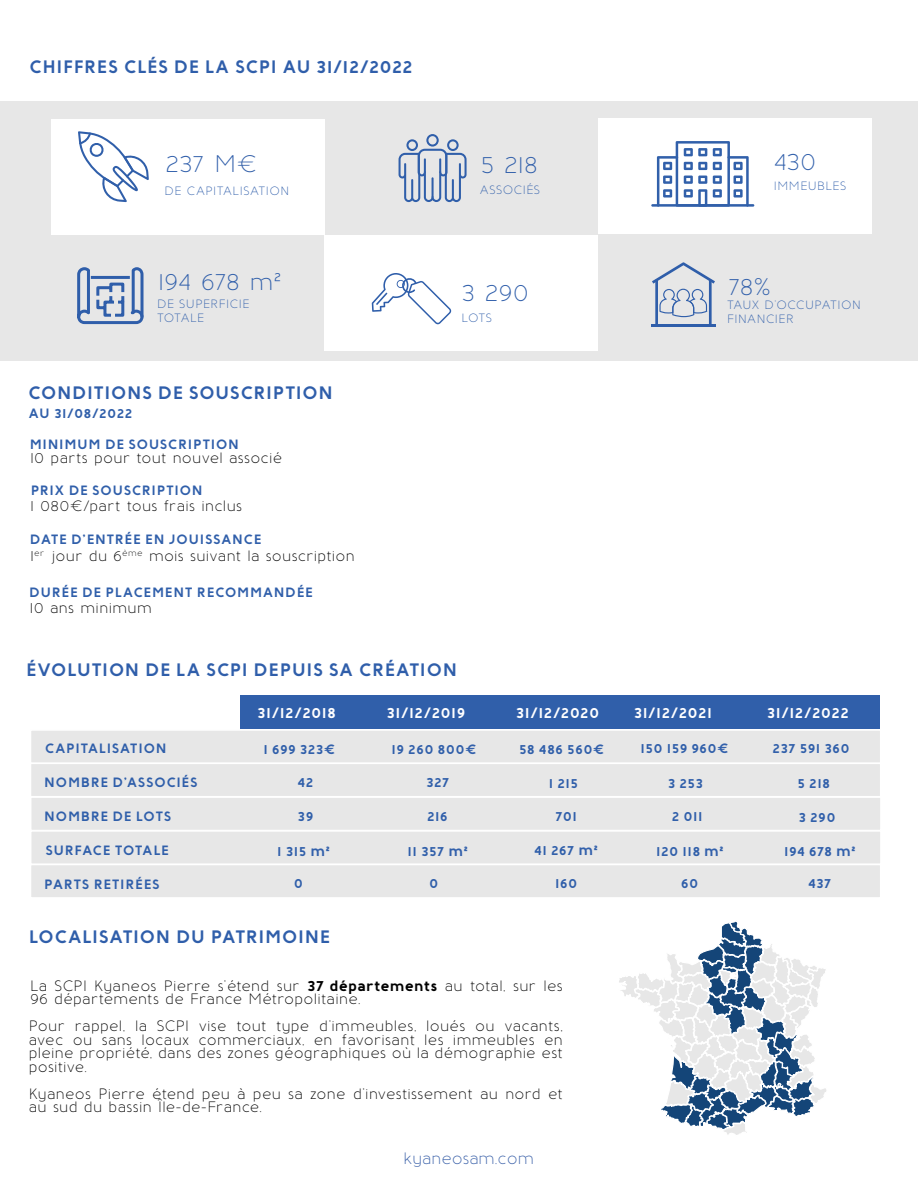
<style>
.page{position:relative;width:918px;height:1188px;background:#fff}
.page>*{position:absolute;margin:0;border:0;box-sizing:border-box;transform-origin:0 0}
.t1{font:24px "Baufra W01";letter-spacing:.01em;color:#2f5eaa}
.t2{font:700 18px "Baufra W01";letter-spacing:.02em;color:#2f5eaa}
.t3{font:16.5px "Baufra W01";color:#385fa8}
.t4{font:15px/13.5px "Baufra W01";letter-spacing:.02em;color:#000}
.t5{font:700 15px "Baufra W01";letter-spacing:.035em;color:#fff}
.t6{font:700 13.5px "Baufra W01";letter-spacing:.035em;color:#305faa}
.t7{font:12px/14.4px "Baufra W01";letter-spacing:.04em;color:#2f5eaa}
.s1{color:#315ea8}
.s2{color:#3360a9}
.s3{color:#305faa}
.s4{color:#3260ab}
.s5{font-size:15px;color:#3260ab}
.s6{font-weight:700}
</style>
<div class="page">
<svg style="left:619px;top:921px;width:207px;height:214px"></svg>
<div style="left:30px;top:729px;width:851px;height:35px;background:#e7e7e7;border:2px solid #fff"></div>
<div style="left:30px;top:763px;width:851px;height:34px;background:#e7e7e7;border:2px solid #fff"></div>
<div style="left:30px;top:796px;width:852px;height:35px;background:#e7e7e7;border:2px solid #fff"></div>
<div style="left:30px;top:830px;width:852px;height:35px;background:#e7e7e7;border:2px solid #fff"></div>
<div style="left:30px;top:864px;width:851px;height:35px;background:#e7e7e7;border:2px solid #fff"></div>
<div style="left:240px;top:695px;width:640px;height:33px;background:#305faa"></div>
<div style="left:0;top:101px;width:918px;height:260px;background:#e7e7e7"></div>
<svg style="left:399px;top:134px;width:68px;height:68px"></svg>
<svg style="left:77px;top:267px;width:67px;height:58px"></svg>
<hr style="left:87px;top:270px;width:3px;height:43px;background:#2f5eaa">
<div style="left:51px;top:119px;width:273px;height:116px;background:#fff"></div>
<hr style="left:651px;top:324px;width:65px;height:3px;background:#2f5eaa">
<svg style="left:652px;top:262px;width:63px;height:62px"></svg>
<svg style="left:78px;top:131px;width:71px;height:71px"></svg>
<div style="left:325px;top:235px;width:273px;height:116px;background:#fff"></div>
<svg style="left:372px;top:273px;width:79px;height:51px"></svg>
<div style="left:598px;top:119px;width:273px;height:115px;background:#fff"></div>
<hr style="left:651px;top:204px;width:103px;height:3px;background:#3160aa">
<svg style="left:657px;top:141px;width:92px;height:66px"></svg>
<p class="t2" style="left:29px;top:57px;width:385px">CHIFFRES CL<span class="s1">É</span>S DE LA SCPI AU 31/12/2022</p>
<h1 class="t1" style="left:166px;top:150px;width:92px">237 M<span class="s2">€</span></h1>
<p class="t7" style="left:164px;top:183px;width:126px">DE CAPITALISATION</p>
<h1 class="t1" style="left:481px;top:151px;width:58px">5 218</h1>
<p class="t7" style="left:480px;top:183px;width:62px">ASSOCIÉS</p>
<h1 class="t1" style="left:774px;top:148px;width:44px">430</h1>
<p class="t7" style="left:774px;top:178px;width:74px">IMMEUBLES</p>
<h1 class="t1" style="left:159px;top:268px;width:124px">194 678 <span class="s3">m</span>²</h1>
<p class="t7" style="left:157px;top:296px;width:94px">DE SUPERFICIE<br>TOTALE</p>
<h1 class="t1" style="left:462px;top:279px;width:69px">3 290</h1>
<p class="t7" style="left:462px;top:310px;width:32px">LOTS</p>
<h1 class="t1" style="left:729px;top:273px;width:44px">78%</h1>
<p class="t7" style="left:727px;top:297px;width:135px">TAUX D’OCCUPATION<br>FINANCIER</p>
<p class="t2" style="left:28px;top:383px;width:306px">CONDITIONS DE SOUSCRIPTION</p>
<p class="t6" style="left:29px;top:405px;width:105px">AU 31/08/2022</p>
<p class="t6" style="left:30px;top:437px;width:211px">MINIMUM DE SOUSCRIPTION</p>
<p class="t6" style="left:31px;top:483px;width:174px">PRIX DE SOUSCRIPTION</p>
<p class="t6" style="left:30px;top:532px;width:233px">DATE D’ENTRÉE EN JOUISSANCE</p>
<p class="t6" style="left:29px;top:584px;width:285px">DURÉE DE PLACEMENT RECOMMANDÉE</p>
<p class="t4" style="left:30px;top:451px;width:253px">10 parts pour tout nouvel associé</p>
<p class="t4" style="left:30px;top:499px;width:213px">1 080€/part tous frais inclus</p>
<p class="t4" style="left:30px;top:549px;width:326px">1<sup>er</sup> jour du 6<sup>ème</sup> mois suivant la souscription</p>
<p class="t4" style="left:30px;top:601px;width:124px">10 ans minimum</p>
<p class="t2" style="left:26px;top:659px;width:432px">ÉVOLUTION DE LA SCPI DEPUIS SA CRÉATION</p>
<p class="t5" style="left:257px;top:704px;width:80px">31/12/2018</p>
<p class="t5" style="left:387px;top:705px;width:80px">31/12/2019</p>
<p class="t5" style="left:516px;top:704px;width:85px">31/12/2020</p>
<p class="t5" style="left:634px;top:704px;width:80px">31/12/2021</p>
<p class="t5" style="left:767px;top:705px;width:83px">31/12/2022</p>
<p class="t6" style="left:45px;top:741px;width:123px">CAPITALISATION</p>
<p class="t6" style="left:44px;top:774px;width:155px">NOMBRE D’ASSOCIÉS</p>
<p class="t6" style="left:44px;top:808px;width:129px">NOMBRE DE LOTS</p>
<p class="t6" style="left:45px;top:842px;width:125px">SURFACE TOTALE</p>
<p class="t6" style="left:264px;top:741px;width:73px">1 699 323<span class="s4">€</span></p>
<p class="t6" style="left:392px;top:741px;width:86px">19 260 800<span class="s4">€</span></p>
<p class="t6" style="left:519px;top:742px;width:87px">58 486 560<span class="s4">€</span></p>
<p class="t6" style="left:640px;top:741px;width:90px">150 159 960<span class="s4">€</span></p>
<p class="t6" style="left:298px;top:775px;width:17px">42</p>
<p class="t6" style="left:426px;top:774px;width:25px">327</p>
<p class="t6" style="left:549px;top:775px;width:31px">1 215</p>
<p class="t6" style="left:668px;top:775px;width:36px">3 253</p>
<p class="t6" style="left:772px;top:740px;width:79px">237 591 360</p>
<p class="t6" style="left:798px;top:775px;width:34px">5 218</p>
<p class="t6" style="left:298px;top:809px;width:17px">39</p>
<p class="t6" style="left:427px;top:808px;width:22px">216</p>
<p class="t6" style="left:556px;top:808px;width:23px">701</p>
<p class="t6" style="left:672px;top:809px;width:32px">2 011</p>
<p class="t6" style="left:799px;top:809px;width:39px">3 290</p>
<p class="t6" style="left:277px;top:843px;width:54px">1 315 <span class="s5">m</span>²</p>
<p class="t6" style="left:408px;top:844px;width:62px">11 357 <span class="s5">m</span>²</p>
<p class="t6" style="left:534px;top:843px;width:65px">41 267 <span class="s5">m</span>²</p>
<p class="t6" style="left:656px;top:843px;width:69px">120 118 <span class="s5">m</span>²</p>
<p class="t6" style="left:784px;top:843px;width:73px">194 678 <span class="s5">m</span>²</p>
<p class="t6" style="left:44px;top:876px;width:117px">PARTS RETIRÉES</p>
<p class="t6" style="left:294px;top:876px;width:11px">0</p>
<p class="t6" style="left:429px;top:875px;width:11px">0</p>
<p class="t6" style="left:555px;top:875px;width:24px">160</p>
<p class="t6" style="left:681px;top:876px;width:19px">60</p>
<p class="t6" style="left:808px;top:876px;width:25px">437</p>
<p class="t2" style="left:29px;top:926px;width:303px">LOCALISATION DU PATRIMOINE</p>
<p class="t4" style="left:30px;top:978px;width:534px">La SCPI Kyaneos Pierre s’étend sur <span class="s6">37 départements</span> au total, sur les<br>96 départements de France Métropolitaine.</p>
<p class="t4" style="left:29px;top:1019px;width:536px;text-align:justify">Pour rappel, la SCPI vise tout type d’immeubles, loués ou vacants, avec ou sans locaux commerciaux, en favorisant les immeubles en pleine propriété, dans des zones géographiques où la démographie est positive.</p>
<p class="t4" style="left:29px;top:1086px;width:536px">Kyaneos Pierre étend peu à peu sa zone d’investissement au nord et au sud du bassin Île-de-France.</p>
<p class="t3" style="left:404px;top:1149px;width:132px">kyaneosam.com</p>
</div>
